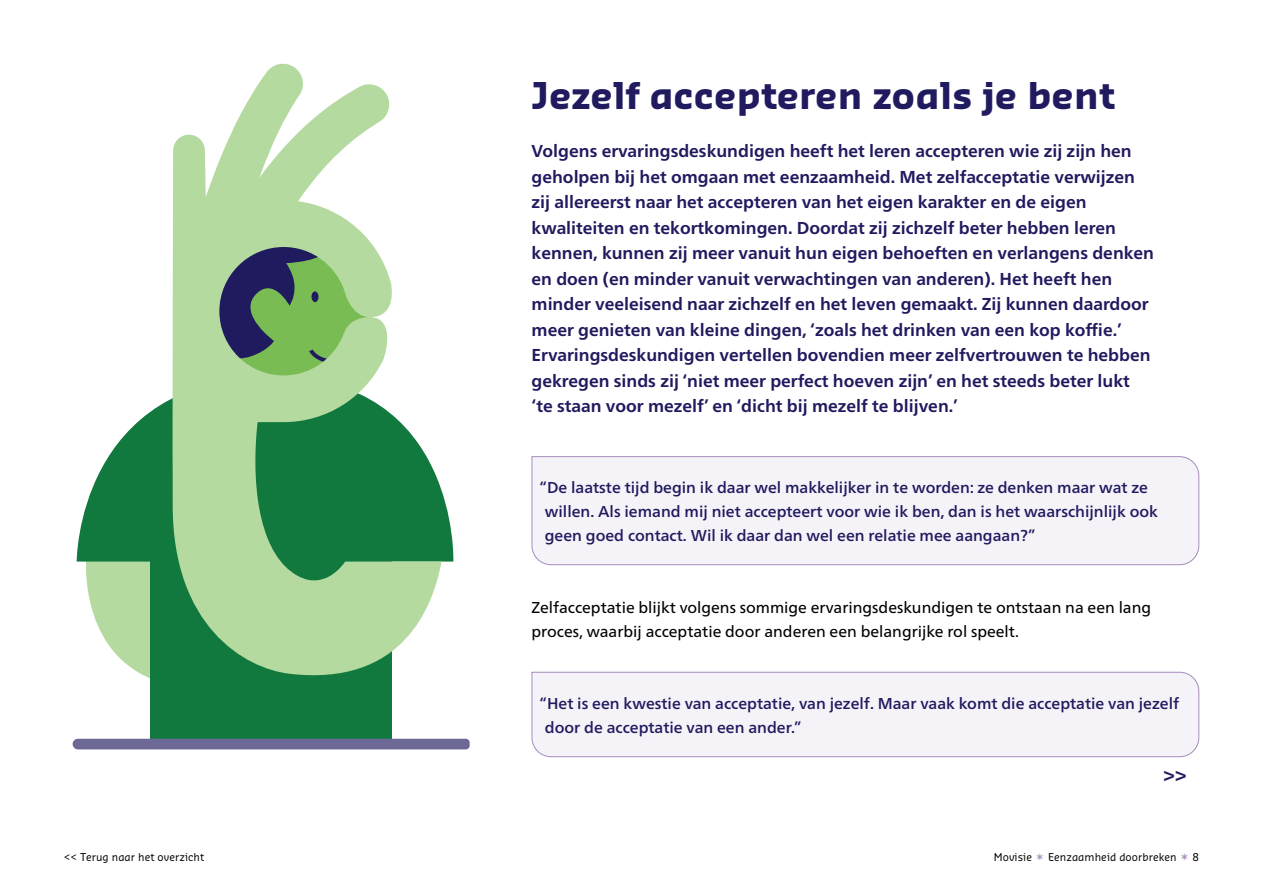
<style>
.page{position:relative;width:1263px;height:893px;background:#fff}
.page>*{position:absolute;margin:0;border:0;box-sizing:border-box;transform-origin:0 0}
.t1{font:700 36px "Sansa";letter-spacing:.01em;color:#201a5f}
.t2{font:500 19.5px "Frutiger Neue LT Pro";color:#201a5f}
.t3{font:700 17.25px/25.5px "Frutiger Neue LT Pro";color:#201a5f}
.t4{font:500 15.75px/24px "Frutiger Neue LT Pro";color:#201a5f}
.t5{font:15.75px/24px "Frutiger Neue LT Pro";color:#000}
.t6{font:10.5px "Sansa";letter-spacing:.01em;color:#000}
.s1{font-size:15px;color:#a68bbc}
</style>
<div class="page">
<div style="left:531px;top:456px;width:668px;height:109px;background:#f6f3f8"></div>
<div style="left:531px;top:671px;width:668px;height:86px;background:#f6f3f8"></div>
<svg style="left:86px;top:562px;width:64px;height:116px"></svg>
<svg style="left:77px;top:398px;width:377px;height:164px;fill:#11783e"></svg>
<div style="left:150px;top:555px;width:242px;height:184px;background:#11783e"></div>
<svg style="left:172px;top:63px;width:269px;height:613px;fill:#b4da9f"></svg>
<div style="left:73px;top:739px;width:397px;height:10px;background:#6d6996"></div>
<p class="t6" style="left:64px;top:850px;width:142px">&lt;&lt; Terug naar het overzicht</p>
<h1 class="t1" style="left:531px;top:73px;width:584px">Jezelf accepteren zoals je bent</h1>
<p class="t3" style="left:531px;top:138px;width:624px">Volgens ervaringsdeskundigen heeft het leren accepteren wie zij zijn hen geholpen bij het omgaan met eenzaamheid. Met zelfacceptatie verwijzen zij allereerst naar het accepteren van het eigen karakter en de eigen kwaliteiten en tekortkomingen. Doordat zij zichzelf beter hebben leren kennen, kunnen zij meer vanuit hun eigen behoeften en verlangens denken en doen (en minder vanuit verwachtingen van anderen). Het heeft hen minder veeleisend naar zichzelf en het leven gemaakt. Zij kunnen daardoor meer genieten van kleine dingen, ‘zoals het drinken van een kop koffie.’ Ervaringsdeskundigen vertellen bovendien meer zelfvertrouwen te hebben gekregen sinds zij ‘niet meer perfect hoeven zijn’ en het steeds beter lukt ‘te staan voor mezelf’ en ‘dicht bij mezelf te blijven.’</p>
<p class="t4" style="left:545px;top:475px;width:615px;text-indent:-5px">“De laatste tijd begin ik daar wel makkelijker in te worden: ze denken maar wat ze willen. Als iemand mij niet accepteert voor wie ik ben, dan is het waarschijnlijk ook geen goed contact. Wil ik daar dan wel een relatie mee aangaan?”</p>
<p class="t5" style="left:531px;top:595px;width:621px">Zelfacceptatie blijkt volgens sommige ervaringsdeskundigen te ontstaan na een lang proces, waarbij acceptatie door anderen een belangrijke rol speelt.</p>
<p class="t4" style="left:545px;top:691px;width:636px;text-indent:-5px">“Het is een kwestie van acceptatie, van jezelf. Maar vaak komt die acceptatie van jezelf door de acceptatie van een ander.”</p>
<p class="t2" style="left:1163px;top:762px;width:24px">&gt;&gt;</p>
<p class="t6" style="left:994px;top:850px;width:207px">Movisie <span class="s1">*</span> Eenzaamheid doorbreken <span class="s1">*</span> 8</p>
</div>
